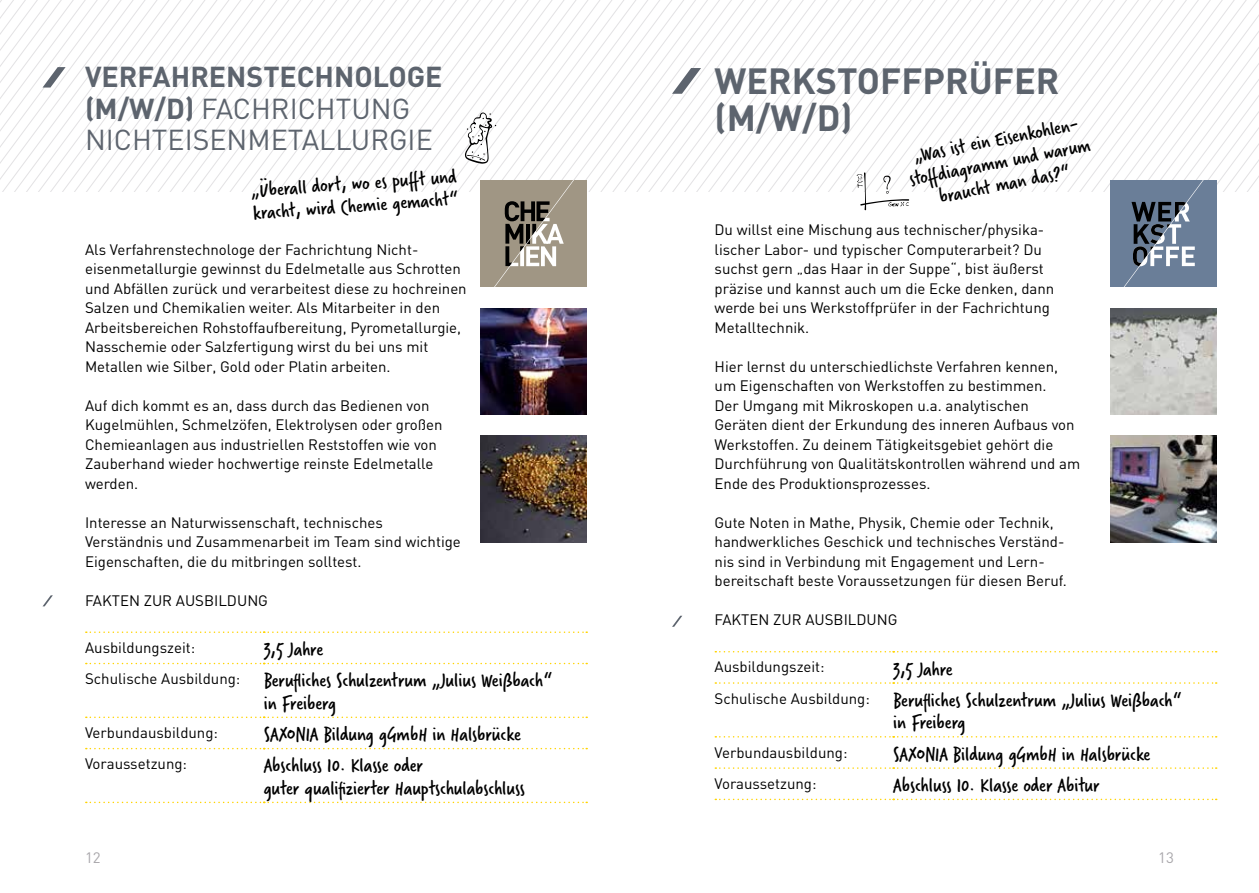
<style>
.page{position:relative;width:1259px;height:893px;background:#fff}
.page>*{position:absolute;margin:0;border:0;box-sizing:border-box;transform-origin:0 0}
.t1{font:700 36px/37.5px "DIN";color:#5d646e}
.t2{font:28.5px/31.5px "DIN";color:#5d646e}
.t3{font:21px/22.5px "Verveine";color:#000}
.t4{font:15px/19.5px "DIN";color:#000}
.t5{font:15px "DIN";color:#a9a7ab}
.s1{font-weight:700}
.s2{font-family:"DIN";font-size:15px}
</style>
<div class="page">
<svg style="left:903px;top:0;width:12px;height:191px"></svg>
<svg style="left:915px;top:0;width:12px;height:191px"></svg>
<svg style="left:927px;top:0;width:12px;height:191px"></svg>
<svg style="left:939px;top:0;width:12px;height:191px"></svg>
<svg style="left:951px;top:0;width:12px;height:191px"></svg>
<svg style="left:963px;top:0;width:12px;height:191px"></svg>
<svg style="left:975px;top:0;width:12px;height:191px"></svg>
<svg style="left:987px;top:0;width:12px;height:191px"></svg>
<svg style="left:999px;top:0;width:12px;height:191px"></svg>
<svg style="left:1011px;top:0;width:12px;height:191px"></svg>
<svg style="left:1023px;top:0;width:12px;height:191px"></svg>
<svg style="left:0;top:0;width:234px;height:191px"></svg>
<svg style="left:86px;top:631px;width:501px;height:2px"></svg>
<svg style="left:86px;top:663px;width:501px;height:1px"></svg>
<svg style="left:86px;top:717px;width:501px;height:1px"></svg>
<svg style="left:86px;top:748px;width:501px;height:1px"></svg>
<svg style="left:86px;top:802px;width:501px;height:1px"></svg>
<img style="left:480px;top:308px;width:107px;height:107px">
<svg style="left:480px;top:181px;width:107px;height:106px;background:#9a9182"></svg>
<img style="left:480px;top:436px;width:107px;height:106px">
<svg style="left:43px;top:595px;width:10px;height:11px"></svg>
<svg style="left:465px;top:112px;width:31px;height:52px"></svg>
<svg style="left:715px;top:651px;width:501px;height:1px"></svg>
<svg style="left:715px;top:682px;width:501px;height:2px"></svg>
<svg style="left:715px;top:736px;width:501px;height:2px"></svg>
<svg style="left:715px;top:767px;width:501px;height:2px"></svg>
<svg style="left:715px;top:799px;width:501px;height:1px"></svg>
<svg style="left:1035px;top:0;width:224px;height:287px"></svg>
<img style="left:1110px;top:308px;width:106px;height:107px">
<img style="left:1110px;top:436px;width:106px;height:106px">
<svg style="left:672px;top:616px;width:10px;height:11px"></svg>
<svg style="left:672px;top:68px;width:29px;height:26px"></svg>
<svg style="left:856px;top:172px;width:53px;height:38px"></svg>
<h2 class="t2" style="left:85px;top:61px;width:359px"><span class="s1">VERFAHRENSTECHNOLOGE (M/W/D)</span> FACHRICHTUNG<br>NICHTEISENMETALLURGIE</h2>
<h3 class="t3" style="left:250px;top:179px;width:208px;rotate:-4deg">„Überall dort, wo es puff t und kracht, wird Chemie gemacht“</h3>
<p class="t4" style="left:85px;top:239px;width:383px">Als Verfahrenstechnologe der Fachrichtung Nicht&shy;eisenmetallurgie gewinnst du Edelmetalle aus Schrotten und Abfällen zurück und verarbeitest diese zu hochreinen Salzen und Chemikalien weiter. Als Mitarbeiter in den Arbeitsbereichen Rohstoffaufbereitung, Pyrometallurgie, Nasschemie oder Salzfertigung wirst du bei uns mit Metallen wie Silber, Gold oder Platin arbeiten.</p>
<p class="t4" style="left:85px;top:395px;width:359px">Auf dich kommt es an, dass durch das Bedienen von Kugelmühlen, Schmelzöfen, Elektrolysen oder großen Chemieanlagen aus industriellen Reststoffen wie von Zauberhand wieder hochwertige reinste Edelmetalle werden.</p>
<p class="t4" style="left:85px;top:512px;width:377px">Interesse an Naturwissenschaft, technisches<br>Verständnis und Zusammenarbeit im Team sind wichtige<br>Eigenschaften, die du mitbringen solltest.</p>
<p class="t4" style="left:85px;top:590px;width:184px">FAKTEN ZUR AUSBILDUNG</p>
<p class="t4" style="left:85px;top:637px;width:112px">Ausbildungszeit:</p>
<h3 class="t3" style="left:85px;top:634px;width:468px;line-height:31.3px;text-indent:179px">3,5 Jahre<br><span class="s2">Schulische Ausbildung:</span> Berufliches Schulzentrum „Julius Weißbach“</h3>
<h3 class="t3" style="left:264px;top:692px;width:74px">in Freiberg</h3>
<p class="t4" style="left:85px;top:723px;width:134px">Verbundausbildung:</p>
<h3 class="t3" style="left:264px;top:723px;width:259px">SAXONIA Bildung gGmbH in Halsbrücke</h3>
<p class="t4" style="left:85px;top:754px;width:103px">Voraussetzung:</p>
<h3 class="t3" style="left:264px;top:754px;width:263px">Abschluss 10. Klasse oder<br>guter qualifizierter Hauptschulabschluss</h3>
<h1 class="t1" style="left:714px;top:60px;width:346px">WERKSTOFFPRÜFER (M/W/D)</h1>
<h3 class="t3" style="left:903px;top:146px;width:185px;text-align:center;rotate:-11deg">„Was ist ein Eisenkohlen&shy;stoff diagramm und warum braucht man das?“</h3>
<p class="t4" style="left:714px;top:220px;width:341px">Du willst eine Mischung aus technischer/physika&shy;lischer Labor- und typischer Computerarbeit? Du suchst gern „das Haar in der Suppe“, bist äußerst präzise und kannst auch um die Ecke denken, dann werde bei uns Werkstoffprüfer in der Fachrichtung Metalltechnik.</p>
<p class="t4" style="left:714px;top:356px;width:367px">Hier lernst du unterschiedlichste Verfahren kennen, um Eigenschaften von Werkstoffen zu bestimmen.<br>Der Umgang mit Mikroskopen u.a. analytischen Geräten dient der Erkundung des inneren Aufbaus von Werkstoffen. Zu deinem Tätigkeitsgebiet gehört die Durchführung von Qualitätskontrollen während und am Ende des Produktionsprozesses.</p>
<p class="t4" style="left:714px;top:512px;width:354px">Gute Noten in Mathe, Physik, Chemie oder Technik, handwerkliches Geschick und technisches Verständ&shy;nis sind in Verbindung mit Engagement und Lern&shy;bereitschaft beste Voraussetzungen für diesen Beruf.</p>
<p class="t4" style="left:714px;top:610px;width:184px">FAKTEN ZUR AUSBILDUNG</p>
<p class="t4" style="left:714px;top:657px;width:112px">Ausbildungszeit:</p>
<h3 class="t3" style="left:714px;top:653px;width:468px;line-height:31.3px;text-indent:179px">3,5 Jahre<br><span class="s2">Schulische Ausbildung:</span> Berufliches Schulzentrum „Julius Weißbach“</h3>
<h3 class="t3" style="left:893px;top:711px;width:74px">in Freiberg</h3>
<p class="t4" style="left:714px;top:742px;width:134px">Verbundausbildung:</p>
<h3 class="t3" style="left:893px;top:743px;width:259px">SAXONIA Bildung gGmbH in Halsbrücke</h3>
<p class="t4" style="left:714px;top:773px;width:103px">Voraussetzung:</p>
<h3 class="t3" style="left:893px;top:774px;width:208px">Abschluss 10. Klasse oder Abitur</h3>
<p class="t5" style="left:85px;top:848px;width:17px">12</p>
<p class="t5" style="left:1158px;top:848px;width:17px">13</p>
</div>
